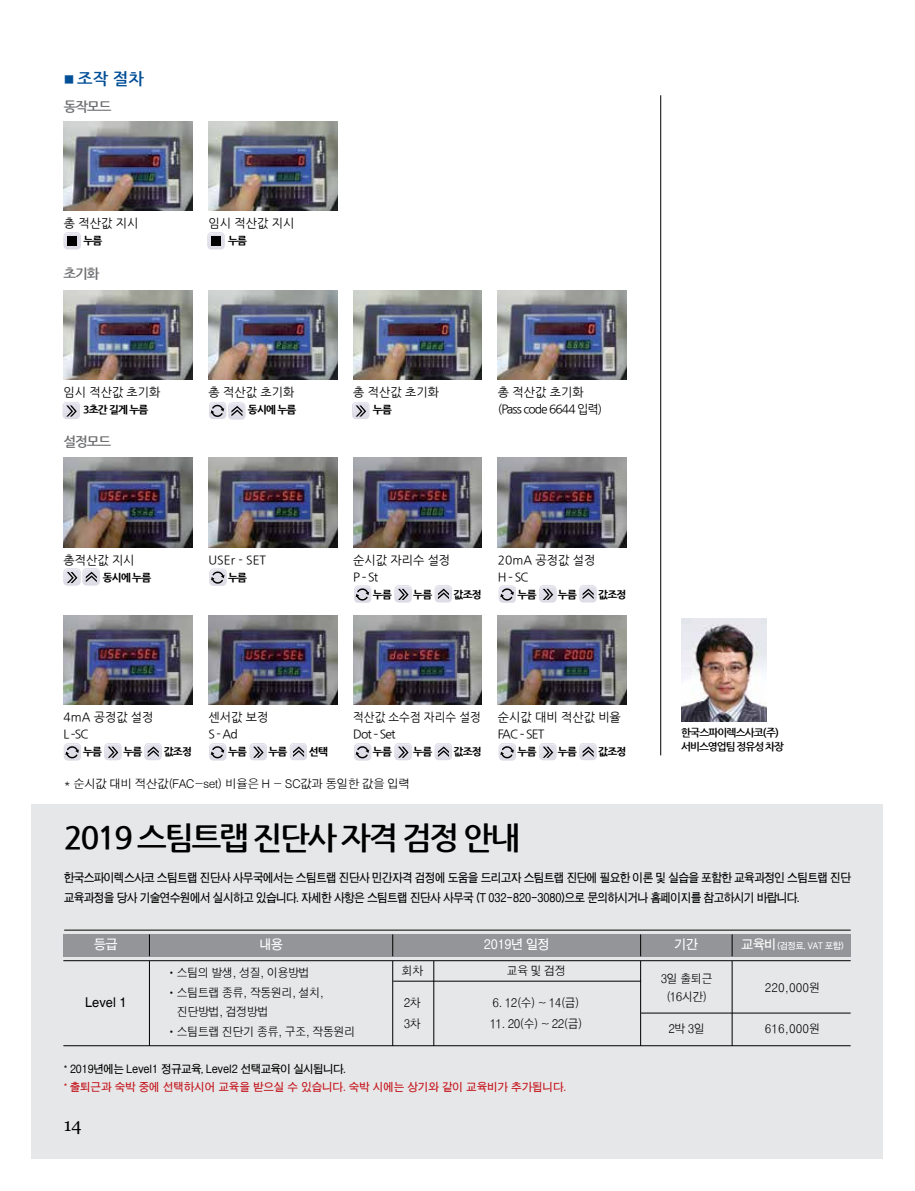
<style>
.page{position:relative;width:915px;height:1191px;background:#fff}
.page>*{position:absolute;margin:0;border:0;box-sizing:border-box;transform-origin:0 0}
.t1{font:700 31.5px "Nanum Gothic";letter-spacing:-.075em;color:#000}
.t2{font:18px "Georgia";color:#000}
.t3{font:700 16.5px "Nanum Gothic";color:#004f97}
.t4{font:700 13.5px "Nanum Gothic";letter-spacing:-.075em;color:#6d6e71}
.t5{font:13.5px "Helvetica";color:#000;scale:.95 1}
.t6{font:13.05px "H2 gtr B";letter-spacing:-.07em;color:#fff;scale:.95 1}
.t7{font:12px/19.5px "H2 gtr B";letter-spacing:-.07em;color:#000;scale:.9 1}
.t8{font:12px/21px "H2 gtr M";letter-spacing:-.07em;color:#000;scale:.95 1}
.t9{font:12px/16.8px "Nanum Gothic";color:#000}
.t10{font:12px "H2 gtr M";letter-spacing:-.07em;color:#000}
.t11{font:12px/16.8px "Nanum Gothic";letter-spacing:-.075em;color:#000}
.t12{font:12px/16.8px "Nanum Gothic";color:#000;scale:.95 1}
.t13{font:11.25px/18px "H2 gtr B";letter-spacing:-.025em;color:#c4141b;scale:.95 1}
.t14{font:800 10.5px "Nanum Gothic";letter-spacing:-.075em;color:#000}
.t15{font:700 10.5px/13.5px "Nanum Gothic";letter-spacing:-.08em;color:#000}
.t16{font:9px "H2 gtr B";letter-spacing:-.07em;color:#fff;scale:.95 1}
.s1{font-size:12px}
.s2{font-size:13.05px}
.s3{color:#000}
</style>
<div class="page">
<div style="left:32px;top:804px;width:850px;height:354px;background:#e6e7e8"></div>
<div style="left:63px;top:934px;width:787px;height:22px;background:#939598"></div>
<hr style="left:63px;top:1045px;width:787px;height:1px;background:#000">
<hr style="left:63px;top:960px;width:787px;height:1px;background:#000">
<hr style="left:149px;top:961px;width:1px;height:85px;background:#000">
<hr style="left:731px;top:961px;width:1px;height:85px;background:#000">
<hr style="left:640px;top:961px;width:1px;height:85px;background:#000">
<hr style="left:392px;top:961px;width:1px;height:85px;background:#000">
<hr style="left:433px;top:961px;width:1px;height:85px;background:#000">
<hr style="left:393px;top:981px;width:248px;height:1px;background:#000">
<hr style="left:641px;top:1012px;width:209px;height:1px;background:#000">
<svg style="left:149px;top:934px;width:1px;height:22px"></svg>
<svg style="left:731px;top:934px;width:1px;height:22px"></svg>
<svg style="left:640px;top:934px;width:1px;height:22px"></svg>
<svg style="left:392px;top:934px;width:1px;height:22px"></svg>
<hr style="left:64px;top:930px;width:786px;height:1px;background:#000">
<img style="left:64px;top:615px;width:128px;height:89px">
<img style="left:64px;top:458px;width:128px;height:89px">
<img style="left:64px;top:290px;width:128px;height:89px">
<img style="left:208px;top:615px;width:129px;height:89px">
<img style="left:208px;top:458px;width:129px;height:89px">
<img style="left:208px;top:290px;width:129px;height:89px">
<img style="left:353px;top:615px;width:128px;height:89px">
<img style="left:353px;top:458px;width:128px;height:89px">
<img style="left:353px;top:290px;width:128px;height:89px">
<img style="left:64px;top:121px;width:128px;height:89px">
<img style="left:497px;top:615px;width:129px;height:89px">
<img style="left:497px;top:458px;width:129px;height:89px">
<img style="left:497px;top:290px;width:129px;height:89px">
<img style="left:208px;top:121px;width:129px;height:89px">
<img style="left:681px;top:618px;width:85px;height:103px">
<hr style="left:660px;top:95px;width:1px;height:660px;background:#000">
<div style="left:209px;top:568px;width:17px;height:18px;background:#dfdde6;border-radius:4px"></div>
<svg style="left:209px;top:568px;width:18px;height:17px"></svg>
<div style="left:354px;top:585px;width:17px;height:18px;background:#dfdde6;border-radius:4px"></div>
<svg style="left:354px;top:585px;width:16px;height:16px"></svg>
<svg style="left:354px;top:743px;width:17px;height:17px"></svg>
<svg style="left:209px;top:743px;width:17px;height:17px"></svg>
<svg style="left:64px;top:743px;width:17px;height:17px"></svg>
<div style="left:498px;top:585px;width:18px;height:18px;background:#dfdde6;border-radius:4px"></div>
<svg style="left:498px;top:585px;width:18px;height:17px"></svg>
<svg style="left:498px;top:743px;width:18px;height:17px"></svg>
<svg style="left:63px;top:402px;width:17px;height:17px"></svg>
<svg style="left:394px;top:585px;width:18px;height:17px"></svg>
<svg style="left:394px;top:743px;width:18px;height:17px"></svg>
<svg style="left:249px;top:743px;width:18px;height:17px"></svg>
<svg style="left:104px;top:743px;width:18px;height:17px"></svg>
<svg style="left:539px;top:585px;width:17px;height:17px"></svg>
<svg style="left:539px;top:743px;width:17px;height:17px"></svg>
<svg style="left:352px;top:402px;width:17px;height:17px"></svg>
<svg style="left:209px;top:402px;width:36px;height:17px"></svg>
<svg style="left:63px;top:568px;width:37px;height:17px"></svg>
<svg style="left:434px;top:585px;width:18px;height:17px"></svg>
<svg style="left:434px;top:743px;width:18px;height:17px"></svg>
<svg style="left:290px;top:743px;width:17px;height:17px"></svg>
<svg style="left:144px;top:743px;width:18px;height:17px"></svg>
<svg style="left:579px;top:585px;width:17px;height:17px"></svg>
<svg style="left:579px;top:743px;width:17px;height:17px"></svg>
<svg style="left:66px;top:232px;width:15px;height:16px"></svg>
<img style="left:64px;top:244px;width:16px;height:5px">
<img style="left:64px;top:233px;width:16px;height:11px">
<div style="left:67px;top:236px;width:10px;height:10px;background:#000"></div>
<svg style="left:207px;top:232px;width:18px;height:15px"></svg>
<img style="left:208px;top:244px;width:16px;height:5px">
<img style="left:208px;top:233px;width:16px;height:11px">
<div style="left:211px;top:236px;width:10px;height:10px;background:#000"></div>
<h3 class="t3" style="left:63px;top:71px;width:82px"><span class="s1">■</span> 조작 절차</h3>
<p class="t4" style="left:64px;top:100px;width:49px">동작모드</p>
<p class="t9" style="left:64px;top:215px;width:76px">총 적산값 지시</p>
<p class="t14" style="left:83px;top:235px;width:20px">누름</p>
<p class="t4" style="left:63px;top:267px;width:38px">초기화</p>
<p class="t9" style="left:63px;top:384px;width:98px">임시 적산값 초기화</p>
<p class="t14" style="left:83px;top:404px;width:67px">3초간 길게 누름</p>
<p class="t4" style="left:63px;top:435px;width:49px">설정모드</p>
<p class="t9" style="left:63px;top:552px;width:73px">총적산값 지시</p>
<p class="t14" style="left:103px;top:572px;width:50px">동시에 누름</p>
<p class="t9" style="left:208px;top:215px;width:87px">임시 적산값 지시</p>
<p class="t14" style="left:228px;top:235px;width:20px">누름</p>
<p class="t9" style="left:208px;top:384px;width:87px">총 적산값 초기화</p>
<p class="t14" style="left:248px;top:404px;width:50px">동시에 누름</p>
<p class="t9" style="left:208px;top:552px;width:59px">USEr - SET</p>
<p class="t14" style="left:228px;top:572px;width:20px">누름</p>
<p class="t9" style="left:353px;top:384px;width:87px">총 적산값 초기화</p>
<p class="t14" style="left:373px;top:404px;width:20px">누름</p>
<p class="t11" style="left:497px;top:384px;width:106px">총 적산값 초기화 (Pass code 6644 입력)</p>
<p class="t9" style="left:353px;top:552px;width:98px">순시값 자리수 설정<br>P – St</p>
<p class="t14" style="left:373px;top:589px;width:20px">누름</p>
<p class="t14" style="left:413px;top:589px;width:20px">누름</p>
<p class="t14" style="left:453px;top:589px;width:30px">값조정</p>
<p class="t9" style="left:497px;top:552px;width:99px">20mA 공정값 설정<br>H – SC</p>
<p class="t14" style="left:517px;top:589px;width:20px">누름</p>
<p class="t14" style="left:557px;top:589px;width:20px">누름</p>
<p class="t14" style="left:598px;top:589px;width:30px">값조정</p>
<p class="t9" style="left:63px;top:709px;width:92px">4mA 공정값 설정<br>L –SC</p>
<p class="t14" style="left:83px;top:746px;width:20px">누름</p>
<p class="t14" style="left:123px;top:746px;width:20px">누름</p>
<p class="t14" style="left:164px;top:746px;width:30px">값조정</p>
<p class="t9" style="left:208px;top:709px;width:61px">센서값 보정<br>S - Ad</p>
<p class="t14" style="left:228px;top:746px;width:20px">누름</p>
<p class="t14" style="left:268px;top:746px;width:20px">누름</p>
<p class="t14" style="left:309px;top:746px;width:20px">선택</p>
<p class="t12" style="left:353px;top:709px;width:136px">적산값 소수점 자리수 설정<br>Dot – Set</p>
<p class="t14" style="left:373px;top:746px;width:20px">누름</p>
<p class="t14" style="left:413px;top:746px;width:20px">누름</p>
<p class="t14" style="left:453px;top:746px;width:30px">값조정</p>
<p class="t10" style="left:64px;top:775px;width:348px">* 순시값 대비 적산값(FAC-set) 비율은 H - SC값과 동일한 값을 입력</p>
<p class="t9" style="left:497px;top:709px;width:124px">순시값 대비 적산값 비율<br>FAC – SET</p>
<p class="t14" style="left:517px;top:746px;width:20px">누름</p>
<p class="t14" style="left:557px;top:746px;width:20px">누름</p>
<p class="t14" style="left:598px;top:746px;width:30px">값조정</p>
<h1 class="t1" style="left:64px;top:822px;width:457px">2019 스팀트랩 진단사 자격 검정 안내</h1>
<p class="t15" style="left:681px;top:726px;width:104px">한국스파이렉스사코(주) 서비스영업팀 정유성 차장</p>
<p class="t7" style="left:64px;top:867px;width:876px">한국스파이렉스사코 스팀트랩 진단사 사무국에서는 스팀트랩 진단사 민간자격 검정에 도움을 드리고자 스팀트랩 진단에 필요한 이론 및 실습을 포함한 교육과정인 스팀트랩 진단 교육과정을 당사 기술연수원에서 실시하고 있습니다. 자세한 사항은 스팀트랩 진단사 사무국 (T 032-820-3080)으로 문의하시거나 홈페이지를 참고하시기 바랍니다.</p>
<p class="t6" style="left:94px;top:936px;width:27px">등급</p>
<p class="t6" style="left:259px;top:936px;width:27px">내용</p>
<p class="t6" style="left:483px;top:936px;width:71px">2019년 일정</p>
<p class="t6" style="left:674px;top:936px;width:27px">기간</p>
<p class="t16" style="left:741px;top:940px;width:110px"><span class="s2">교육비</span>(검정료, VAT 포함)</p>
<p class="t5" style="left:85px;top:994px;width:45px">Level 1</p>
<p class="t8" style="left:166px;top:961px;width:153px">ᆞ스팀의 발생, 성질, 이용방법</p>
<p class="t8" style="left:166px;top:981px;width:168px">ᆞ스팀트랩 종류, 작동원리, 설치,</p>
<p class="t8" style="left:177px;top:1000px;width:98px">진단방법, 검정방법</p>
<p class="t8" style="left:166px;top:1020px;width:201px">ᆞ스팀트랩 진단기 종류, 구조, 작동원리</p>
<p class="t8" style="left:401px;top:959px;width:25px">회차</p>
<p class="t8" style="left:403px;top:991px;width:20px">2차<br>3차</p>
<p class="t8" style="left:506px;top:959px;width:64px">교육 및 검정</p>
<p class="t8" style="left:492px;top:991px;width:93px">6. 12(수) ~ 14(금)</p>
<p class="t8" style="left:489px;top:1012px;width:99px">11. 20(수) ~ 22(금)</p>
<p class="t13" style="left:64px;top:1058px;width:530px"><sup>*</sup> <span class="s3">2019년에는 Level1 정규교육, Level2 선택교육이 실시됩니다.<br></span><sup>*</sup> 출퇴근과 숙박 중에 선택하시어 교육을 받으실 수 있습니다. 숙박 시에는 상기와 같이 교육비가 추가됩니다.</p>
<h2 class="t2" style="left:64px;top:1114px;width:19px">14</h2>
<p class="t8" style="left:660px;top:968px;width:56px;line-height:18px;text-align:center">3일 출퇴근 (16시간)</p>
<p class="t8" style="left:668px;top:1017px;width:40px">2박 3일</p>
<p class="t8" style="left:764px;top:1017px;width:60px">616,000원</p>
<p class="t8" style="left:764px;top:976px;width:60px">220,000원</p>
</div>
